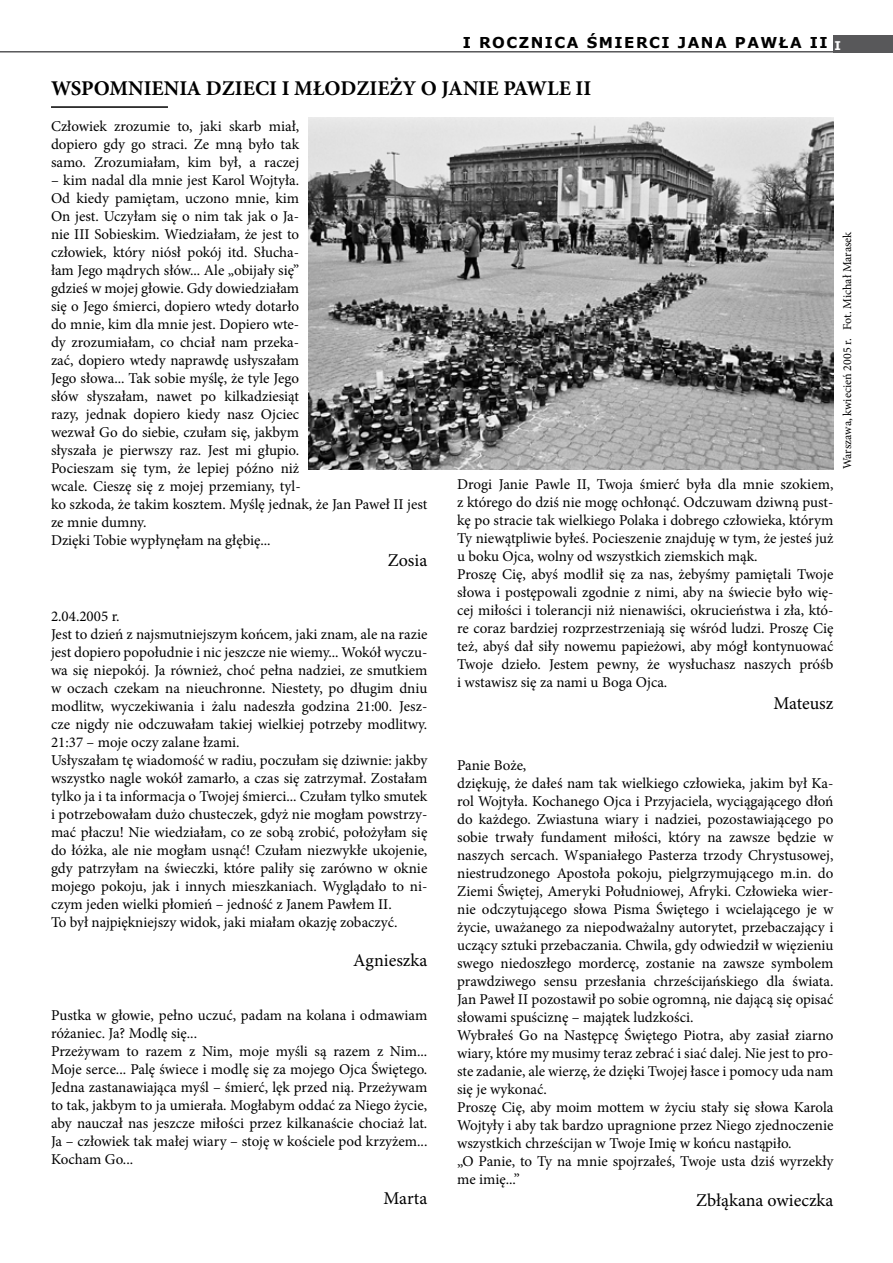
<style>
.page{position:relative;width:893px;height:1263px;background:#fff}
.page>*{position:absolute;margin:0;border:0;box-sizing:border-box;transform-origin:0 0}
.t1{font:700 21px "Minion Pro";color:#000}
.t2{font:18px "Minion Pro";color:#000}
.t3{font:15px/18px "Minion Pro";color:#000}
.t4{font:700 15px "Verdana";letter-spacing:.1em;color:#000}
.t5{font:12px "Minion Pro";letter-spacing:-.005em;color:#000}
</style>
<div class="page">
<img style="left:309px;top:117px;width:524px;height:352px">
<hr style="left:0;top:51px;width:893px;height:2px;background:#58585a">
<hr style="left:51px;top:106px;width:117px;height:2px;background:#000">
<div style="left:833px;top:36px;width:60px;height:17px;background:#58585a"></div>
<p class="t4" style="left:463px;top:33px;width:380px">I ROCZNICA ŚMIERCI JANA PAWŁA II <sub>I</sub></p>
<h1 class="t1" style="left:51px;top:73px;width:542px">WSPOMNIENIA DZIECI I MŁODZIEŻY O JANIE PAWLE II</h1>
<p class="t3" style="left:51px;top:117px;width:250px;text-align:justify">Człowiek zrozumie to, jaki skarb miał, dopiero gdy go straci. Ze mną było tak samo. Zrozumiałam, kim był, a raczej</p>
<p class="t3" style="left:51px;top:171px;width:378px">– kim nadal dla mnie jest Karol Wojtyła.<br>Od kiedy pamiętam, uczono mnie, kim<br>On jest. Uczyłam się o nim tak jak o Ja-<br>nie III Sobieskim. Wiedziałam, że jest to<br>człowiek, który niósł pokój itd. Słucha-<br>łam Jego mądrych słów... Ale „obijały się”<br>gdzieś w mojej głowie. Gdy dowiedziałam<br>się o Jego śmierci, dopiero wtedy dotarło<br>do mnie, kim dla mnie jest. Dopiero wte-<br>dy zrozumiałam, co chciał nam przeka-<br>zać, dopiero wtedy naprawdę usłyszałam<br>Jego słowa... Tak sobie myślę, że tyle Jego<br>słów słyszałam, nawet po kilkadziesiąt<br>razy, jednak dopiero kiedy nasz Ojciec<br>wezwał Go do siebie, czułam się, jakbym<br>słyszała je pierwszy raz. Jest mi głupio.<br>Pocieszam się tym, że lepiej późno niż<br>wcale. Cieszę się z mojej przemiany, tyl-<br>ko szkoda, że takim kosztem. Myślę jednak, że Jan Paweł II jest ze mnie dumny.<br>Dzięki Tobie wypłynęłam na głębię...</p>
<p class="t2" style="left:388px;top:549px;width:41px">Zosia</p>
<p class="t3" style="left:51px;top:607px;width:378px">2.04.2005 r.<br>Jest to dzień z najsmutniejszym końcem, jaki znam, ale na razie jest dopiero popołudnie i nic jeszcze nie wiemy... Wokół wyczu&shy;wa się niepokój. Ja również, choć pełna nadziei, ze smutkiem w oczach czekam na nieuchronne. Niestety, po długim dniu modlitw, wyczekiwania i żalu nadeszła godzina 21:00. Jesz&shy;cze nigdy nie odczuwałam takiej wielkiej potrzeby modlitwy.<br>21:37 – moje oczy zalane łzami.<br>Usłyszałam tę wiadomość w radiu, poczułam się dziwnie: jakby wszystko nagle wokół zamarło, a czas się zatrzymał. Zostałam tylko ja i ta informacja o Twojej śmierci... Czułam tylko smutek i potrzebowałam dużo chusteczek, gdyż nie mogłam powstrzy&shy;mać płaczu! Nie wiedziałam, co ze sobą zrobić, położyłam się do łóżka, ale nie mogłam usnąć! Czułam niezwykłe ukojenie, gdy patrzyłam na świeczki, które paliły się zarówno w oknie mojego pokoju, jak i innych mieszkaniach. Wyglądało to ni&shy;czym jeden wielki płomień – jedność z Janem Pawłem II.<br>To był najpiękniejszy widok, jaki miałam okazję zobaczyć.</p>
<p class="t2" style="left:353px;top:948px;width:76px">Agnieszka</p>
<p class="t3" style="left:51px;top:1006px;width:378px">Pustka w głowie, pełno uczuć, padam na kolana i odmawiam różaniec. Ja? Modlę się...<br>Przeżywam to razem z Nim, moje myśli są razem z Nim...<br>Moje serce... Palę świece i modlę się za mojego Ojca Świętego.<br>Jedna zastanawiająca myśl – śmierć, lęk przed nią. Przeżywam to tak, jakbym to ja umierała. Mogłabym oddać za Niego życie, aby nauczał nas jeszcze miłości przez kilkanaście chociaż lat.<br>Ja – człowiek tak małej wiary – stoję w kościele pod krzyżem...<br>Kocham Go...</p>
<p class="t2" style="left:383px;top:1186px;width:45px">Marta</p>
<p class="t3" style="left:457px;top:476px;width:378px">Drogi Janie Pawle II, Twoja śmierć była dla mnie szokiem, z którego do dziś nie mogę ochłonąć. Odczuwam dziwną pust&shy;kę po stracie tak wielkiego Polaka i dobrego człowieka, którym Ty niewątpliwie byłeś. Pocieszenie znajduję w tym, że jesteś już u boku Ojca, wolny od wszystkich ziemskich mąk.<br>Proszę Cię, abyś modlił się za nas, żebyśmy pamiętali Twoje słowa i postępowali zgodnie z nimi, aby na świecie było wię&shy;cej miłości i tolerancji niż nienawiści, okrucieństwa i zła, któ&shy;re coraz bardziej rozprzestrzeniają się wśród ludzi. Proszę Cię też, abyś dał siły nowemu papieżowi, aby mógł kontynuować Twoje dzieło. Jestem pewny, że wysłuchasz naszych próśb i wstawisz się za nami u Boga Ojca.</p>
<p class="t2" style="left:773px;top:691px;width:61px">Mateusz</p>
<p class="t3" style="left:457px;top:756px;width:378px">Panie Boże,<br>dziękuję, że dałeś nam tak wielkiego człowieka, jakim był Ka&shy;rol Wojtyła. Kochanego Ojca i Przyjaciela, wyciągającego dłoń do każdego. Zwiastuna wiary i nadziei, pozostawiającego po sobie trwały fundament miłości, który na zawsze będzie w naszych sercach. Wspaniałego Pasterza trzody Chrystusowej, niestrudzonego Apostoła pokoju, pielgrzymującego m.in. do Ziemi Świętej, Ameryki Południowej, Afryki. Człowieka wier&shy;nie odczytującego słowa Pisma Świętego i wcielającego je w życie, uważanego za niepodważalny autorytet, przebaczający i uczący sztuki przebaczania. Chwila, gdy odwiedził w więzieniu swego niedoszłego mordercę, zostanie na zawsze symbolem prawdziwego sensu przesłania chrześcijańskiego dla świata.<br>Jan Paweł II pozostawił po sobie ogromną, nie dającą się opisać słowami spuściznę – majątek ludzkości.<br>Wybrałeś Go na Następcę Świętego Piotra, aby zasiał ziarno wiary, które my musimy teraz zebrać i siać dalej. Nie jest to pro&shy;ste zadanie, ale wierzę, że dzięki Twojej łasce i pomocy uda nam się je wykonać.<br>Proszę Cię, aby moim mottem w życiu stały się słowa Karola Wojtyły i aby tak bardzo upragnione przez Niego zjednoczenie wszystkich chrześcijan w Twoje Imię w końcu nastąpiło.<br>„O Panie, to Ty na mnie spojrzałeś, Twoje usta dziś wyrzekły me imię...”</p>
<p class="t2" style="left:696px;top:1188px;width:139px">Zbłąkana owieczka</p>
<p class="t5" style="left:839px;top:469px;width:239px;rotate:-90deg">Warszawa, kwiecień 2005 r. Fot. Michał Marasek</p>
</div>
